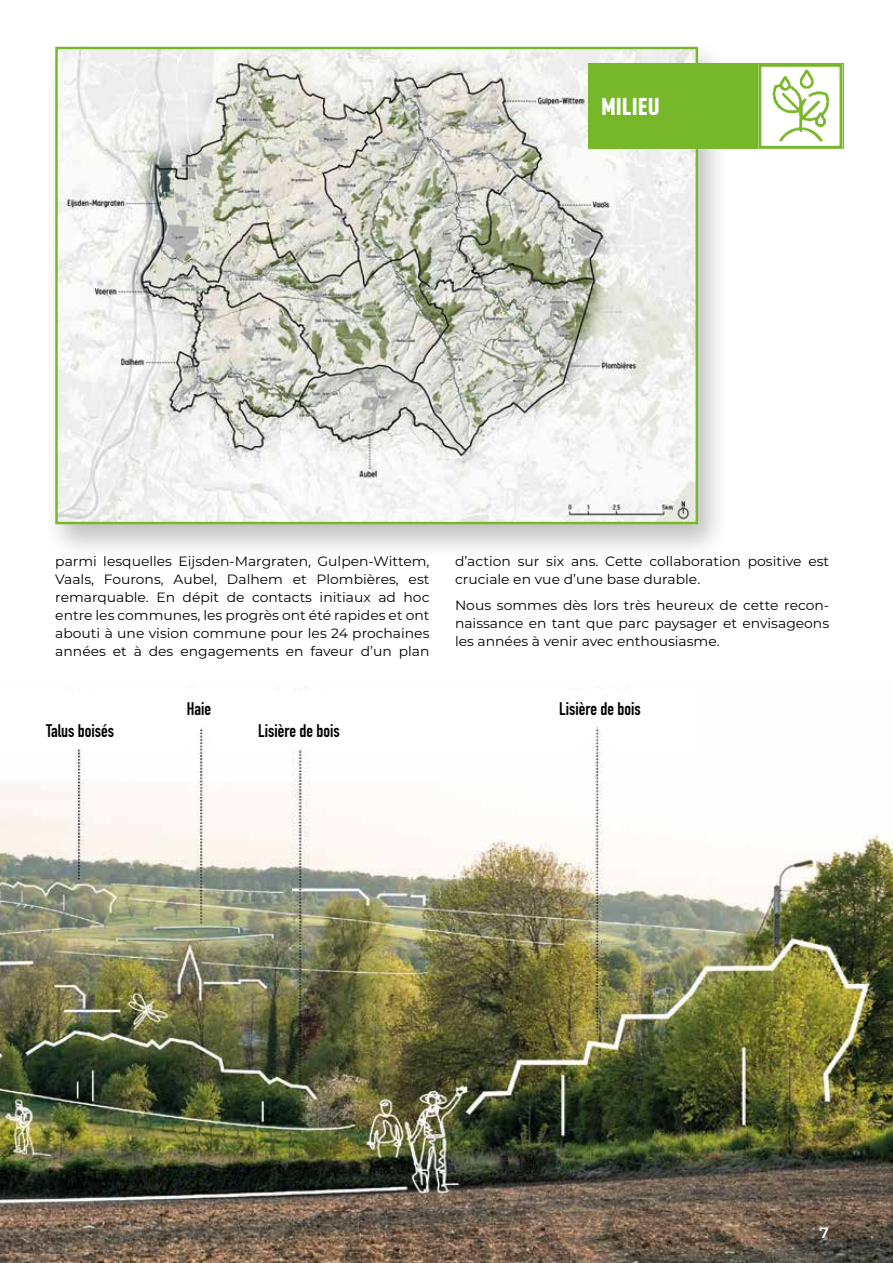
<style>
.page{position:relative;width:893px;height:1263px;background:#fff}
.page>*{position:absolute;margin:0;border:0;box-sizing:border-box;transform-origin:0 0}
.t1{font:900 24px "DIN Cond";color:#fff}
.t2{font:18px "DIN Engschrift Std";color:#000}
.t3{font:600 15px "Montserrat";color:#fff}
.t4{font:13.5px/18px "Montserrat";color:#000;text-align:justify}
</style>
<div class="page">
<img style="left:0;top:687px;width:893px;height:576px">
<svg style="left:0;top:690px;width:696px;height:59px"></svg>
<div style="left:43px;top:40px;width:687px;height:521px;background:#000;opacity:.25"></div>
<img style="left:58px;top:50px;width:637px;height:471px">
<div style="left:55px;top:47px;width:643px;height:477px;border:2px solid #76b82a"></div>
<div style="left:588px;top:64px;width:255px;height:85px;background:#76b82a"></div>
<img style="left:762px;top:68px;width:76px;height:77px">
<div style="left:758px;top:64px;width:84px;height:85px;border:3px solid #76b82a"></div>
<h1 class="t1" style="left:601px;top:91px;width:60px">MILIEU</h1>
<p class="t4" style="left:55px;top:552px;width:376px">parmi lesquelles Eijsden-Margraten, Gulpen-Wittem, Vaals, Fourons, Aubel, Dalhem et Plombières, est remarquable. En dépit de contacts initiaux ad hoc entre les communes, les progrès ont été rapides et ont abouti à une vision commune pour les 24 prochaines années et à des engagements en faveur d’un plan</p>
<p class="t4" style="left:455px;top:552px;width:376px">d’action sur six ans. Cette collaboration positive est cruciale en vue d’une base durable.</p>
<p class="t4" style="left:455px;top:596px;width:376px">Nous sommes dès lors très heureux de cette recon&shy;naissance en tant que parc paysager et envisageons les années à venir avec enthousiasme.</p>
<h2 class="t2" style="left:187px;top:698px;width:26px">Haie</h2>
<h2 class="t2" style="left:559px;top:698px;width:83px">Lisière de bois</h2>
<h2 class="t2" style="left:46px;top:720px;width:69px">Talus boisés</h2>
<h2 class="t2" style="left:258px;top:720px;width:83px">Lisière de bois</h2>
<p class="t3" style="left:819px;top:1222px;width:12px">7</p>
</div>
